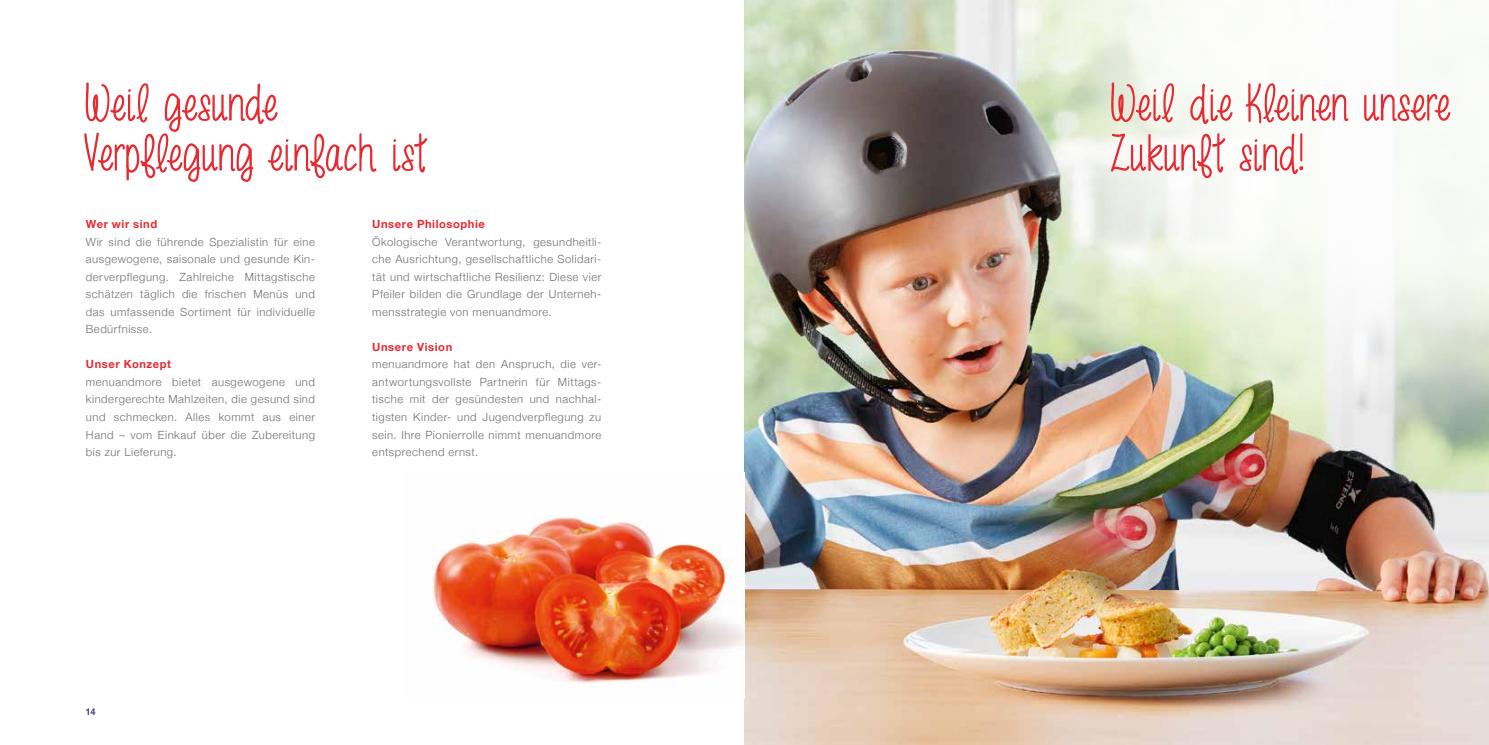
<style>
.page{position:relative;width:1489px;height:745px;background:#fff}
.page>*{position:absolute;margin:0;border:0;box-sizing:border-box;transform-origin:0 0}
.t1{font:500 50px/50px "menuandmorefont";letter-spacing:-.01em;color:#e62a32}
.t2{font:300 11.25px/17.5px "Helvetica Neue";letter-spacing:.045em;color:#706f6f;text-align:justify}
.t3{font:700 11.25px "Helvetica Neue";letter-spacing:.055em;color:#e62a32}
.t4{font:500 9.38px "Helvetica Neue";color:#2b2577}
</style>
<div class="page">
<img style="left:744px;top:0;width:744px;height:744px">
<img style="left:432px;top:516px;width:312px;height:168px">
<svg style="left:1030px;top:0;width:458px;height:435px"></svg>
<h1 class="t1" style="left:84px;top:81px;width:345px">Weil gesunde<br>Verpflegung einfach ist</h1>
<p class="t3" style="left:86px;top:215px;width:73px">Wer wir sind</p>
<p class="t2" style="left:86px;top:232px;width:230px">Wir sind die führende Spezialistin für eine ausgewogene, saisonale und gesunde Kin&shy;derverpflegung. Zahlreiche Mittagstische schätzen täglich die frischen Menüs und das umfassende Sortiment für individuelle Bedürfnisse.</p>
<p class="t3" style="left:86px;top:355px;width:87px">Unser Konzept</p>
<p class="t2" style="left:86px;top:372px;width:230px">menuandmore bietet ausgewogene und kindergerechte Mahlzeiten, die gesund sind und schmecken. Alles kommt aus einer Hand – vom Einkauf über die Zubereitung bis zur Lieferung.</p>
<p class="t3" style="left:372px;top:215px;width:114px">Unsere Philosophie</p>
<p class="t2" style="left:372px;top:232px;width:230px">Ökologische Verantwortung, gesundheitli&shy;che Ausrichtung, gesellschaftliche Solidari&shy;tät und wirtschaftliche Resilienz: Diese vier Pfeiler bilden die Grundlage der Unterneh&shy;mensstrategie von menuandmore.</p>
<p class="t3" style="left:372px;top:338px;width:81px">Unsere Vision</p>
<p class="t2" style="left:372px;top:354px;width:230px">menuandmore hat den Anspruch, die ver&shy;antwortungsvollste Partnerin für Mittags&shy;tische mit der gesündesten und nachhal&shy;tigsten Kinder- und Jugendverpflegung zu sein. Ihre Pionierrolle nimmt menuandmore entsprechend ernst.</p>
<p class="t4" style="left:86px;top:703px;width:11px">14</p>
<h1 class="t1" style="left:1109px;top:81px;width:342px">Weil die Kleinen unsere<br>Zukunft sind!</h1>
</div>
